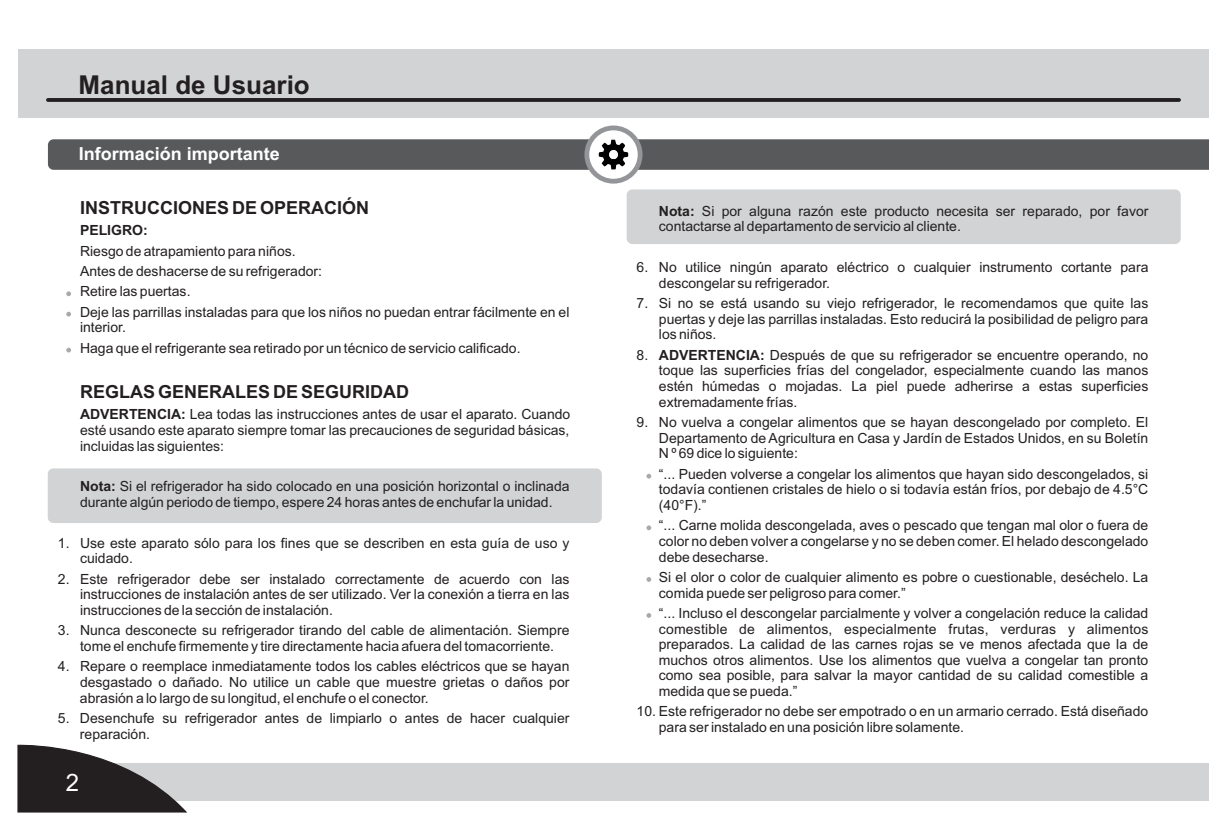
<style>
.page{position:relative;width:1227px;height:830px;background:#fff}
.page>*{position:absolute;margin:0;border:0;box-sizing:border-box;transform-origin:0 0}
.t1{font:700 26px "Arial";color:#231f20}
.t2{font:24px "Arial";color:#fff}
.t3{font:700 18px "Arial";color:#231f20}
.t4{font:700 18px "Arial";color:#fff}
.t5{font:14px/15.6px "Arial";color:#231f20}
.t6{font:700 14px "Arial";color:#231f20}
.s1{font-weight:700}
</style>
<div class="page">
<div style="left:48px;top:468px;width:554px;height:55px;background:#d1d3d4;border-radius:6px"></div>
<div style="left:626px;top:189px;width:554px;height:55px;background:#d1d3d4;border-radius:6px"></div>
<div style="left:18px;top:762px;width:1191px;height:38px;background:#d1d3d4"></div>
<svg style="left:17px;top:744px;width:172px;height:69px"></svg>
<div style="left:18px;top:50px;width:1191px;height:68px;background:#d1d3d4"></div>
<svg style="left:48px;top:98px;width:1131px;height:4px;background:#292526"></svg>
<svg style="left:584px;top:125px;width:58px;height:59px"></svg>
<svg style="left:48px;top:139px;width:1161px;height:31px;background:#5e5f60"></svg>
<svg style="left:66px;top:291px;width:5px;height:5px"></svg>
<svg style="left:66px;top:312px;width:5px;height:4px"></svg>
<svg style="left:66px;top:348px;width:5px;height:4px"></svg>
<svg style="left:646px;top:474px;width:5px;height:4px"></svg>
<svg style="left:646px;top:525px;width:5px;height:5px"></svg>
<svg style="left:646px;top:577px;width:5px;height:5px"></svg>
<svg style="left:646px;top:613px;width:5px;height:5px"></svg>
<h1 class="t1" style="left:79px;top:75px;width:233px">Manual de Usuario</h1>
<p class="t4" style="left:79px;top:147px;width:203px">Información importante</p>
<p class="t5" style="left:58px;top:536px;width:13px">1.</p>
<p class="t5" style="left:58px;top:572px;width:13px">2.</p>
<p class="t5" style="left:58px;top:624px;width:13px">3.</p>
<p class="t5" style="left:58px;top:660px;width:13px">4.</p>
<p class="t5" style="left:58px;top:711px;width:13px">5.</p>
<p class="t3" style="left:80px;top:201px;width:291px">INSTRUCCIONES DE OPERACIÓN</p>
<p class="t6" style="left:80px;top:225px;width:69px">PELIGRO:</p>
<p class="t5" style="left:80px;top:242px;width:491px;line-height:20.4px">Riesgo de atrapamiento para niños.<br>Antes de deshacerse de su refrigerador:<br>Retire las puertas.<br>Deje las parrillas instaladas para que los niños no puedan entrar fácilmente en el</p>
<p class="t5" style="left:80px;top:318px;width:442px;line-height:20.4px">interior.<br>Haga que el refrigerante sea retirado por un técnico de servicio calificado.</p>
<p class="t3" style="left:80px;top:385px;width:331px">REGLAS GENERALES DE SEGURIDAD</p>
<p class="t5" style="left:80px;top:408px;width:492px;text-align:justify"><span class="s1">ADVERTENCIA:</span> Lea todas las instrucciones antes de usar el aparato. Cuando esté usando este aparato siempre tomar las precauciones de seguridad básicas, incluidas las siguientes:</p>
<p class="t5" style="left:80px;top:480px;width:491px"><span class="s1">Nota:</span> Si el refrigerador ha sido colocado en una posición horizontal o inclinada durante algún periodo de tiempo, espere 24 horas antes de enchufar la unidad.</p>
<p class="t5" style="left:80px;top:536px;width:491px">Use este aparato sólo para los fines que se describen en esta guía de uso y cuidado.</p>
<p class="t5" style="left:80px;top:572px;width:491px;text-align:justify">Este refrigerador debe ser instalado correctamente de acuerdo con las instrucciones de instalación antes de ser utilizado. Ver la conexión a tierra en las instrucciones de la sección de instalación.</p>
<p class="t5" style="left:80px;top:624px;width:491px">Nunca desconecte su refrigerador tirando del cable de alimentación. Siempre tome el enchufe firmemente y tire directamente hacia afuera del tomacorriente.</p>
<p class="t5" style="left:80px;top:660px;width:491px;text-align:justify">Repare o reemplace inmediatamente todos los cables eléctricos que se hayan desgastado o dañado. No utilice un cable que muestre grietas o daños por abrasión a lo largo de su longitud, el enchufe o el conector.</p>
<p class="t5" style="left:80px;top:711px;width:491px">Desenchufe su refrigerador antes de limpiarlo o antes de hacer cualquier reparación.</p>
<h2 class="t2" style="left:66px;top:773px;width:15px">2</h2>
<p class="t5" style="left:659px;top:204px;width:491px"><span class="s1">Nota:</span> Si por alguna razón este producto necesita ser reparado, por favor contactarse al departamento de servicio al cliente.</p>
<p class="t5" style="left:659px;top:261px;width:491px">No utilice ningún aparato eléctrico o cualquier instrumento cortante para descongelar su refrigerador.</p>
<p class="t5" style="left:659px;top:297px;width:491px;text-align:justify">Si no se está usando su viejo refrigerador, le recomendamos que quite las puertas y deje las parrillas instaladas. Esto reducirá la posibilidad de peligro para los niños.</p>
<p class="t5" style="left:659px;top:348px;width:491px;text-align:justify"><span class="s1">ADVERTENCIA:</span> Después de que su refrigerador se encuentre operando, no toque las superficies frías del congelador, especialmente cuando las manos estén húmedas o mojadas. La piel puede adherirse a estas superficies extremadamente frías.</p>
<p class="t5" style="left:659px;top:415px;width:491px;text-align:justify">No vuelva a congelar alimentos que se hayan descongelado por completo. El Departamento de Agricultura en Casa y Jardín de Estados Unidos, en su Boletín N º 69 dice lo siguiente:</p>
<p class="t5" style="left:659px;top:467px;width:491px;text-align:justify">“... Pueden volverse a congelar los alimentos que hayan sido descongelados, si todavía contienen cristales de hielo o si todavía están fríos, por debajo de 4.5°C (40°F).”</p>
<p class="t5" style="left:659px;top:519px;width:491px;text-align:justify">“... Carne molida descongelada, aves o pescado que tengan mal olor o fuera de color no deben volver a congelarse y no se deben comer. El helado descongelado debe desecharse.</p>
<p class="t5" style="left:659px;top:570px;width:491px">Si el olor o color de cualquier alimento es pobre o cuestionable, deséchelo. La comida puede ser peligroso para comer.”</p>
<p class="t5" style="left:659px;top:606px;width:491px;text-align:justify">“... Incluso el descongelar parcialmente y volver a congelación reduce la calidad comestible de alimentos, especialmente frutas, verduras y alimentos preparados. La calidad de las carnes rojas se ve menos afectada que la de muchos otros alimentos. Use los alimentos que vuelva a congelar tan pronto como sea posible, para salvar la mayor cantidad de su calidad comestible a medida que se pueda.”</p>
<p class="t5" style="left:659px;top:705px;width:491px;text-indent:-22px">10. Este refrigerador no debe ser empotrado o en un armario cerrado. Está diseñado para ser instalado en una posición libre solamente.</p>
<p class="t5" style="left:636px;top:261px;width:13px">6.</p>
<p class="t5" style="left:636px;top:297px;width:13px">7.</p>
<p class="t5" style="left:636px;top:348px;width:13px">8.</p>
<p class="t5" style="left:636px;top:415px;width:13px">9.</p>
</div>
